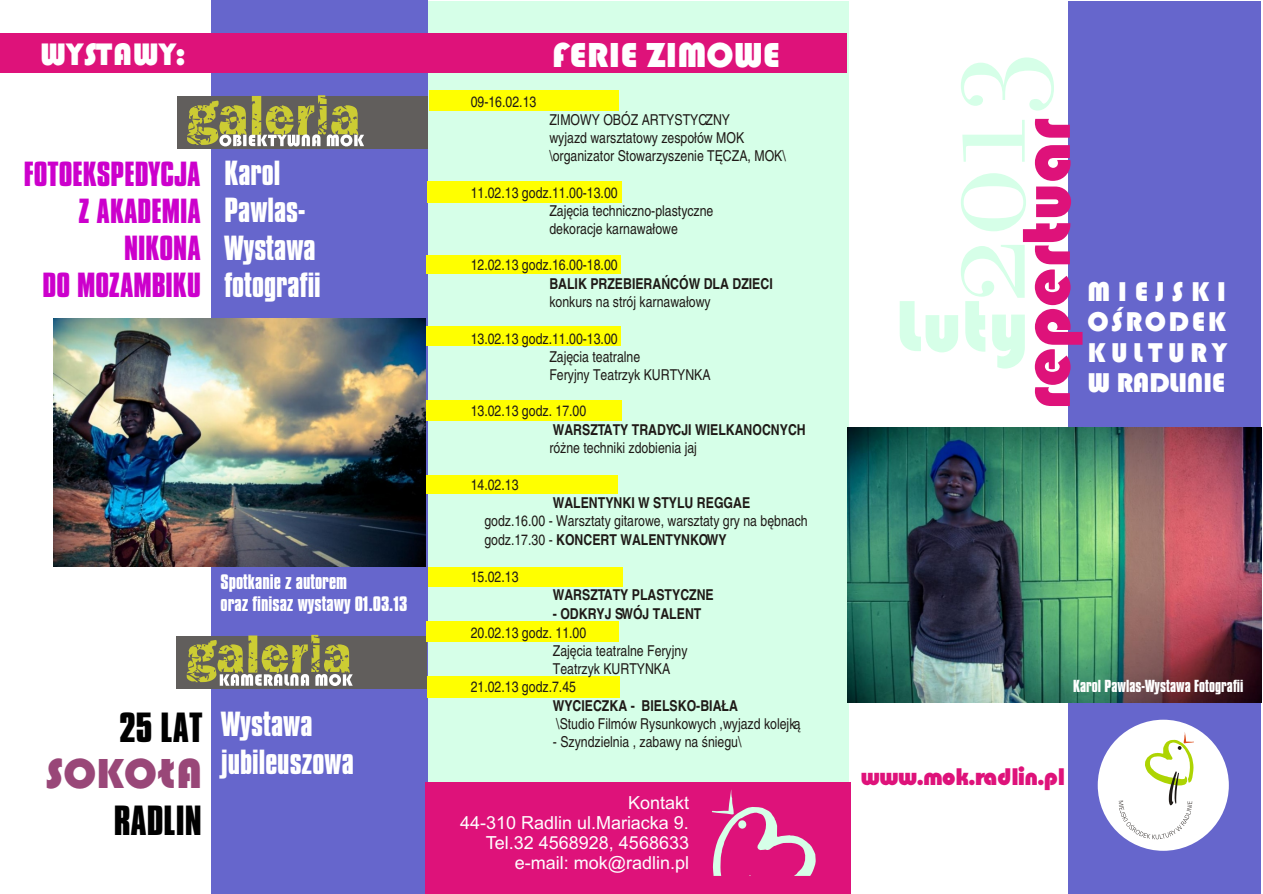
<style>
.page{position:relative;width:1263px;height:894px;background:#fff}
.page>*{position:absolute;margin:0;border:0;box-sizing:border-box;transform-origin:0 0}
.t1{font:139.65px "Bodoni Ant SCTCE Lig";color:#d6ffe8}
.t2{font:75px "Blippo Bla DCE";color:#d6ffe8}
.t3{font:70.35px "Blippo Bla DCE";color:#de127a}
.t4{font:43.5px "Blippo Bla DCE";color:#994778}
.t5{font:36.3px "Compacta Bd BT";color:#000}
.t6{font:36px "Blippo Bla DCE";color:#fff}
.t7{font:32.25px "Blippo Bla DCE";letter-spacing:.02em;color:#fff}
.t8{font:30px/37.3px "Compacta Bd BT";color:#fff}
.t9{font:30px/37.3px "Compacta Bd BT";color:#c0c;text-align:right}
.t10{font:28.2px/30.5px "Blippo Bla DCE";letter-spacing:.09em;color:#fff;text-align:justify}
.t11{font:23.85px "Bauhaus Hv BT";letter-spacing:-.01em;color:#de127a}
.t12{font:18px/20.1px "Arial CE";color:#fff;text-align:right}
.t13{font:18px/22.4px "Compacta Bd BT";color:#fff}
.t14{font:15px/18.1px "Nimbus San LCE Con";color:#1f1a17}
.t15{font:700 15px "Nimbus San LCE Con";color:#1f1a17}
.t16{font:15px "Compacta Bd BT";color:#fff}
.s1{font-weight:700}
</style>
<div class="page">
<div style="left:426px;top:1px;width:423px;height:893px;background:#d6ffe8"></div>
<div style="left:211px;top:0;width:216px;height:894px;background:#66c"></div>
<div style="left:1068px;top:2px;width:192px;height:892px;background:#66c"></div>
<div style="left:0;top:34px;width:847px;height:39px;background:#de127a"></div>
<div style="left:176px;top:636px;width:251px;height:52px;background:#615e5c"></div>
<svg style="left:187px;top:635px;width:166px;height:51px"></svg>
<div style="left:428px;top:568px;width:194px;height:19px;background:#ff0"></div>
<div style="left:427px;top:621px;width:192px;height:21px;background:#ff0"></div>
<div style="left:427px;top:676px;width:193px;height:22px;background:#ff0"></div>
<div style="left:425px;top:475px;width:193px;height:19px;background:#ff0"></div>
<div style="left:427px;top:400px;width:195px;height:21px;background:#ff0"></div>
<div style="left:427px;top:181px;width:194px;height:21px;background:#ff0"></div>
<div style="left:429px;top:90px;width:190px;height:21px;background:#ff0"></div>
<div style="left:426px;top:255px;width:194px;height:19px;background:#ff0"></div>
<div style="left:427px;top:326px;width:194px;height:19px;background:#ff0"></div>
<img style="left:54px;top:319px;width:371px;height:247px">
<img style="left:848px;top:427px;width:413px;height:275px">
<div style="left:1098px;top:720px;width:131px;height:131px;background:#fff;border-radius:50%"></div>
<div style="left:425px;top:783px;width:426px;height:111px;background:#de127a"></div>
<svg style="left:1119px;top:732px;width:75px;height:107px"></svg>
<svg style="left:712px;top:789px;width:104px;height:87px"></svg>
<div style="left:177px;top:96px;width:251px;height:53px;background:#615e5c"></div>
<svg style="left:187px;top:95px;width:177px;height:51px"></svg>
<h3 class="t7" style="left:40px;top:40px;width:148px">WYSTAWY:</h3>
<h3 class="t9" style="left:24px;top:159px;width:179px">FOTOEKSPEDYCJA<br>Z AKADEMIA<br>NIKONA<br>DO MOZAMBIKU</h3>
<h3 class="t8" style="left:224px;top:159px;width:98px">Karol<br>Pawlas-<br>Wystawa fotografii</h3>
<p class="t13" style="left:221px;top:573px;width:188px">Spotkanie z autorem<br>oraz finisaz wystawy 01.03.13</p>
<h3 class="t5" style="left:119px;top:714px;width:85px">25 LAT</h3>
<h3 class="t4" style="left:45px;top:755px;width:158px">SOKO£A</h3>
<h3 class="t5" style="left:114px;top:807px;width:89px">RADLIN</h3>
<h3 class="t8" style="left:221px;top:710px;width:134px">Wystawa jubileuszowa</h3>
<p class="t14" style="left:471px;top:93px;width:67px">09-16.02.13</p>
<h3 class="t6" style="left:552px;top:39px;width:230px">FERIE ZIMOWE</h3>
<p class="t14" style="left:549px;top:112px;width:238px">ZIMOWY OBÓZ ARTYSTYCZNY<br>wyjazd warsztatowy zespo³ów MOK \organizator Stowarzyszenie TÊCZA, MOK\</p>
<p class="t14" style="left:549px;top:184px;width:166px;text-indent:-79px">11.02.13 godz.11.00-13.00<br>Zajêcia techniczno-plastyczne dekoracje karnawa³owe</p>
<p class="t14" style="left:471px;top:257px;width:149px">12.02.13 godz.16.00-18.00</p>
<p class="t15" style="left:549px;top:277px;width:225px">BALIK PRZEBIERAÑCÓW DLA DZIECI</p>
<p class="t14" style="left:549px;top:294px;width:163px">konkurs na strój karnawa³owy</p>
<p class="t14" style="left:549px;top:330px;width:163px;text-indent:-79px">13.02.13 godz.11.00-13.00<br>Zajêcia teatralne<br>Feryjny Teatrzyk KURTYNKA</p>
<p class="t14" style="left:471px;top:403px;width:117px">13.02.13 godz. 17.00</p>
<p class="t15" style="left:553px;top:423px;width:255px">WARSZTATY TRADYCJI WIELKANOCNYCH</p>
<p class="t14" style="left:549px;top:440px;width:149px">ró¿ne techniki zdobienia jaj</p>
<p class="t14" style="left:471px;top:476px;width:49px">14.02.13</p>
<p class="t15" style="left:553px;top:496px;width:199px">WALENTYNKI W STYLU REGGAE</p>
<p class="t14" style="left:484px;top:513px;width:325px">godz.16.00 - Warsztaty gitarowe, warsztaty gry na bêbnach godz.17.30 - <span class="s1">KONCERT WALENTYNKOWY</span></p>
<p class="t14" style="left:471px;top:569px;width:49px">15.02.13</p>
<p class="t15" style="left:553px;top:589px;width:163px">WARSZTATY PLASTYCZNE</p>
<p class="t15" style="left:553px;top:607px;width:150px">- ODKRYJ SWÓJ TALENT</p>
<p class="t14" style="left:471px;top:624px;width:117px">20.02.13 godz. 11.00</p>
<p class="t14" style="left:553px;top:643px;width:136px">Zajêcia teatralne Feryjny</p>
<p class="t14" style="left:553px;top:661px;width:119px">Teatrzyk KURTYNKA</p>
<p class="t14" style="left:471px;top:679px;width:107px">21.02.13 godz.7.45</p>
<p class="t15" style="left:553px;top:699px;width:187px">WYCIECZKA - BIELSKO-BIA£A</p>
<p class="t14" style="left:556px;top:716px;width:246px">\Studio Filmów Rysunkowych ,wyjazd kolejk¹</p>
<p class="t14" style="left:553px;top:734px;width:190px">- Szyndzielnia , zabawy na œniegu\</p>
<p class="t12" style="left:460px;top:794px;width:231px">Kontakt<br>44-310 Radlin ul.Mariacka 9.<br>Tel.32 4568928, 4568633 e-mail: mok@radlin.pl</p>
<h1 class="t1" style="left:924px;top:303px;width:255px;rotate:-90deg">2013</h1>
<h3 class="t3" style="left:1016px;top:410px;width:292px;rotate:-90deg">repertuar</h3>
<h3 class="t10" style="left:1088px;top:278px;width:141px">MIEJSKI OŒRODEK KULTURY W RADLINIE</h3>
<h2 class="t2" style="left:896px;top:294px;width:135px">Luty</h2>
<p class="t16" style="left:1073px;top:680px;width:172px">Karol Pawlas-Wystawa Fotografii</p>
<h3 class="t11" style="left:861px;top:767px;width:206px">www.mok.radlin.pl</h3>
</div>
